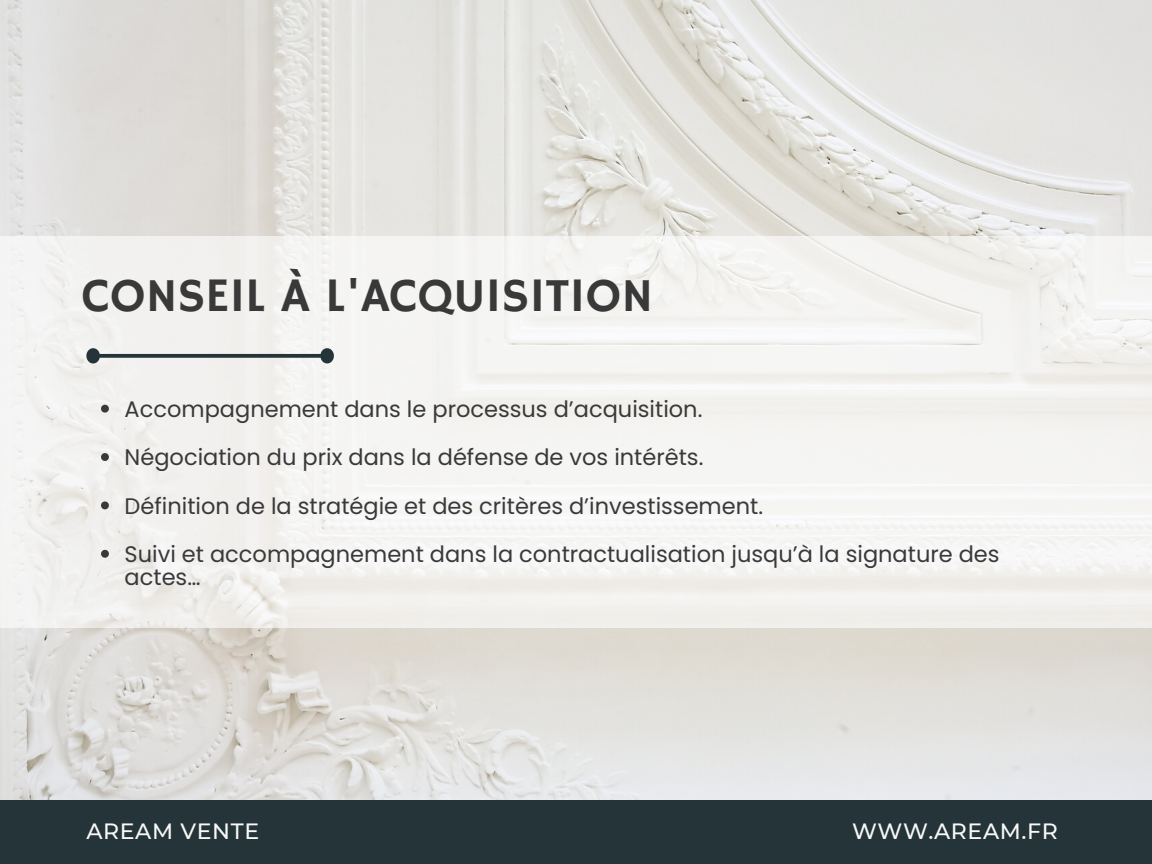
<style>
.page{position:relative;width:1152px;height:864px;background:#fff}
.page>*{position:absolute;margin:0;border:0;box-sizing:border-box;transform-origin:0 0}
.t1{font:48px "Hammersmith One";color:#393939}
.t2{font:22.5px/48.3px "Poppins";color:#393939}
.t3{font:500 22.05px "Montserrat";letter-spacing:.03em;color:#f8f8f8}
</style>
<div class="page">
<img style="left:0;top:0;width:1152px;height:800px">
<div style="left:0;top:236px;width:1152px;height:392px;background:#f4f3f2"></div>
<svg style="left:101px;top:405px;width:8px;height:8px"></svg>
<svg style="left:101px;top:453px;width:8px;height:8px"></svg>
<svg style="left:101px;top:501px;width:8px;height:8px"></svg>
<svg style="left:101px;top:550px;width:8px;height:8px"></svg>
<svg style="left:103px;top:354px;width:215px;height:4px"></svg>
<svg style="left:86px;top:348px;width:17px;height:16px"></svg>
<svg style="left:318px;top:348px;width:16px;height:16px"></svg>
<div style="left:0;top:800px;width:1152px;height:64px;background:#253439"></div>
<h1 class="t1" style="left:82px;top:268px;width:573px">CONSEIL À L'ACQUISITION</h1>
<p class="t2" style="left:125px;top:385px;width:877px">Accompagnement dans le processus d’acquisition.<br>Négociation du prix dans la défense de vos intérêts.<br>Définition de la stratégie et des critères d’investissement.<br>Suivi et accompagnement dans la contractualisation jusqu’à la signature des</p>
<p class="t2" style="left:125px;top:553px;width:77px">actes…</p>
<p class="t3" style="left:86px;top:818px;width:174px">AREAM VENTE</p>
<p class="t3" style="left:852px;top:818px;width:207px">WWW.AREAM.FR</p>
</div>
